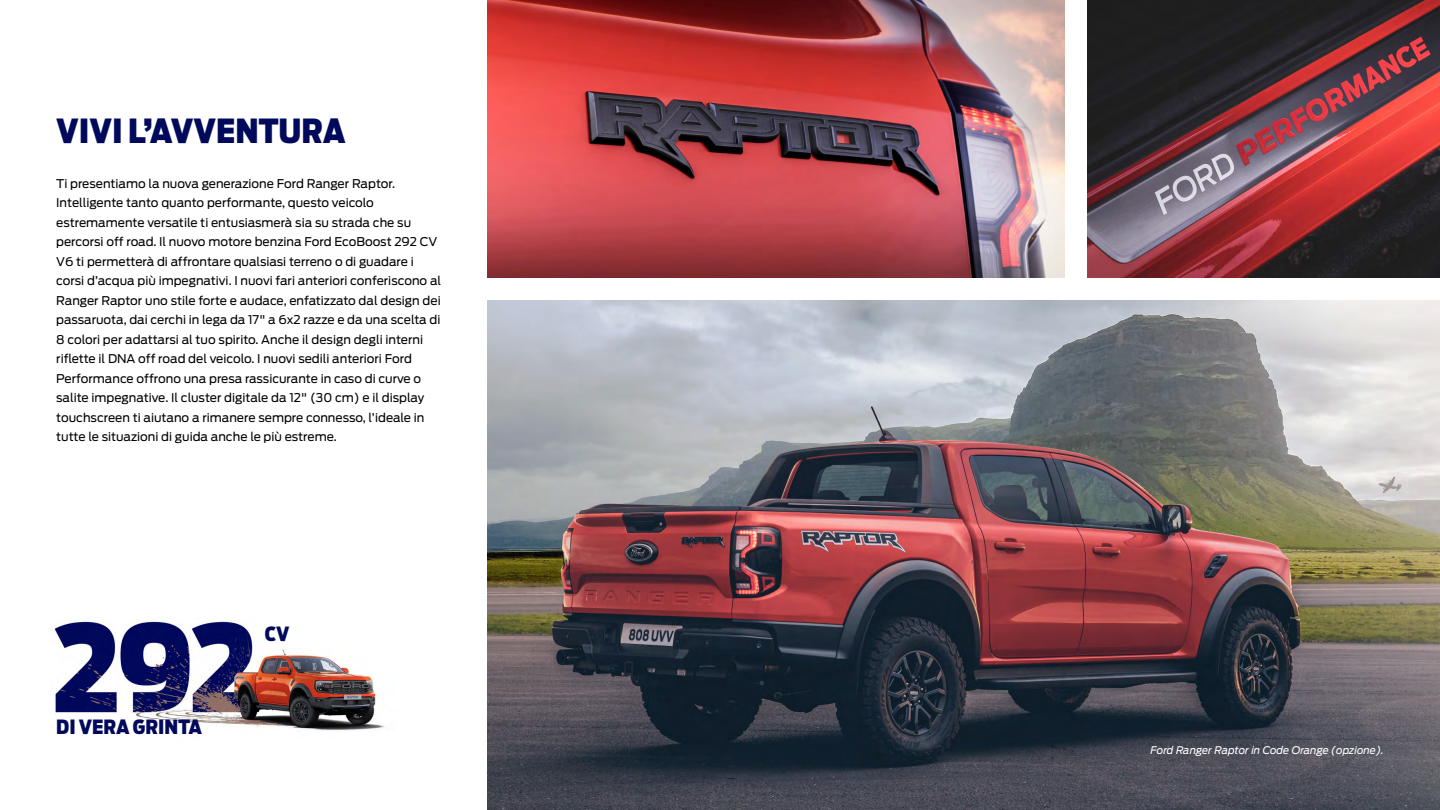
<style>
.page{position:relative;width:1440px;height:810px;background:#fff}
.page>*{position:absolute;margin:0;border:0;box-sizing:border-box;transform-origin:0 0}
.t1{font:900 33px "Ford Antenna Cond";color:#00095b}
.t2{font:900 19.5px "Ford Antenna Cond";color:#00095b}
.t3{font:12px/19.5px "Ford Antenna";color:#000}
.t4{font:italic 10.5px "Ford Antenna";color:#fff}
</style>
<div class="page">
<img style="left:488px;top:300px;width:952px;height:510px">
<img style="left:488px;top:0;width:577px;height:278px">
<img style="left:1088px;top:0;width:352px;height:278px">
<img style="left:53px;top:621px;width:332px;height:109px">
<h1 class="t1" style="left:56px;top:100px;width:291px">VIVI L’AVVENTURA</h1>
<p class="t3" style="left:56px;top:172px;width:386px">Ti presentiamo la nuova generazione Ford Ranger Raptor.<br>Intelligente tanto quanto performante, questo veicolo estremamente versatile ti entusiasmerà sia su strada che su percorsi off road. Il nuovo motore benzina Ford EcoBoost 292 CV V6 ti permetterà di affrontare qualsiasi terreno o di guadare i corsi d’acqua più impegnativi. I nuovi fari anteriori conferiscono al Ranger Raptor uno stile forte e audace, enfatizzato dal design dei passaruota, dai cerchi in lega da 17" a 6x2 razze e da una scelta di 8 colori per adattarsi al tuo spirito. Anche il design degli interni riflette il DNA off road del veicolo. I nuovi sedili anteriori Ford Performance offrono una presa rassicurante in caso di curve o salite impegnative. Il cluster digitale da 12" (30 cm) e il display touchscreen ti aiutano a rimanere sempre connesso, l’ideale in tutte le situazioni di guida anche le più estreme.</p>
<h2 class="t2" style="left:56px;top:709px;width:147px">DI VERA GRINTA</h2>
<h2 class="t2" style="left:265px;top:615px;width:26px">CV</h2>
<p class="t4" style="left:1151px;top:741px;width:235px">Ford Ranger Raptor in Code Orange (opzione).</p>
</div>
